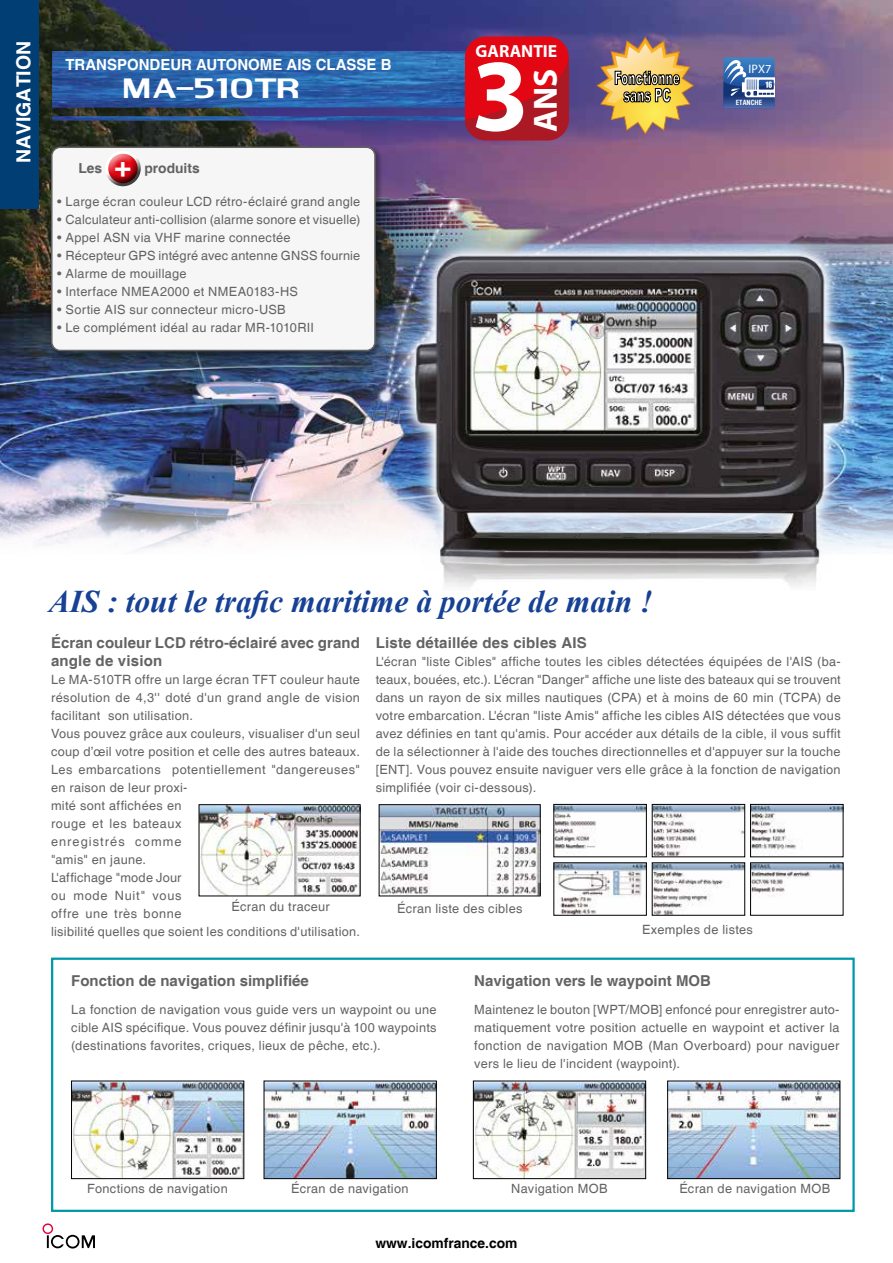
<style>
.page{position:relative;width:893px;height:1263px;background:#fff}
.page>*{position:absolute;margin:0;border:0;box-sizing:border-box;transform-origin:0 0}
.t1{font:700 103.35px "Myriad Pro";color:#fff}
.t2{font:700 33.6px "Myriad Pro";color:#fff}
.t3{font:italic 700 31.5px "Times New Roman";color:#164194}
.t4{font:24.6px "Product Font";color:#fff}
.t5{font:700 19.5px "Helvetica";color:#fff}
.t6{font:900 18.6px/17.2px "Arial";color:#fff;text-align:center;scale:.58 1}
.t7{font:700 17.55px "Myriad Pro";color:#fff}
.t8{font:700 15.3px "Helvetica";color:#fff}
.t9{font:700 15px/18px "Helvetica";letter-spacing:.005em;color:#646363}
.t10{font:700 13.8px "Helvetica";color:#000}
.t11{font:700 13.8px "Helvetica";color:#646363}
.t12{font:12.75px/18px "Helvetica";letter-spacing:.025em;color:#646363;text-align:justify}
.t13{font:700 condensed 12.3px "Helvetica LT Std";color:#fff}
.t14{font:700 condensed 6.9px "Helvetica";color:#fff}
.s1{font-size:30px;color:#fff}
</style>
<div class="page">
<svg style="left:43px;top:1223px;width:52px;height:25px"></svg>
<img style="left:0;top:0;width:893px;height:550px">
<img style="left:360px;top:221px;width:522px;height:366px">
<img style="left:52px;top:51px;width:414px;height:70px">
<svg style="left:596px;top:37px;width:98px;height:97px;background:#af9166"></svg>
<svg style="left:723px;top:57px;width:51px;height:51px;background:#5a7eb3"></svg>
<div style="left:465px;top:37px;width:104px;height:103px;background:#e30613;border-radius:21px"></div>
<svg style="left:465px;top:57px;width:104px;height:83px"></svg>
<div style="left:51px;top:957px;width:804px;height:255px;border:2px solid #09a"></div>
<img style="left:381px;top:806px;width:157px;height:88px">
<div style="left:379px;top:804px;width:161px;height:92px;border:1px solid #000"></div>
<img style="left:556px;top:806px;width:88px;height:43px">
<div style="left:554px;top:804px;width:92px;height:53px;border:1px solid #000"></div>
<img style="left:556px;top:865px;width:88px;height:48px">
<img style="left:654px;top:806px;width:89px;height:49px">
<div style="left:652px;top:804px;width:93px;height:53px;border:1px solid #000"></div>
<img style="left:654px;top:865px;width:89px;height:48px">
<img style="left:752px;top:806px;width:89px;height:47px">
<div style="left:750px;top:804px;width:93px;height:53px;border:1px solid #000"></div>
<img style="left:752px;top:865px;width:89px;height:32px">
<img style="left:73px;top:1083px;width:169px;height:94px">
<div style="left:71px;top:1081px;width:173px;height:98px;border:1px solid #000"></div>
<img style="left:266px;top:1083px;width:169px;height:94px">
<div style="left:264px;top:1081px;width:173px;height:98px;border:1px solid #000"></div>
<img style="left:475px;top:1083px;width:169px;height:94px">
<div style="left:473px;top:1081px;width:173px;height:98px;border:1px solid #000"></div>
<img style="left:669px;top:1083px;width:169px;height:94px">
<div style="left:667px;top:1081px;width:173px;height:98px;border:1px solid #000"></div>
<div style="left:0;top:0;width:38px;height:208px;background:#003e74"></div>
<div style="left:49px;top:145px;width:334px;height:214px;background:#000;opacity:.32"></div>
<div style="left:52px;top:147px;width:323px;height:203px;background:#f6f6f6;border-radius:9px"></div>
<div style="left:51px;top:147px;width:325px;height:204px;border:2px solid #646363;border-radius:9px"></div>
<div style="left:105px;top:148px;width:38px;height:27px;background:#fff;opacity:.75"></div>
<div style="left:105px;top:155px;width:38px;height:32px;background:#000;opacity:.75"></div>
<img style="left:201px;top:806px;width:157px;height:88px">
<div style="left:199px;top:804px;width:161px;height:92px;border:1px solid #000"></div>
<h3 class="t5" style="left:12px;top:184px;width:166px;rotate:-90deg">VHF PORTABLES</h3>
<h3 class="t5" style="left:12px;top:163px;width:124px;rotate:-90deg">NAVIGATION</h3>
<h3 class="t7" style="left:476px;top:39px;width:83px">GARANTIE</h3>
<h1 class="t1" style="left:472px;top:28px;width:59px">3</h1>
<h2 class="t2" style="left:523px;top:132px;width:65px;rotate:-90deg">ANS</h2>
<p class="t8" style="left:65px;top:56px;width:328px">TRANSPONDEUR AUTONOME AIS CLASSE B</p>
<h3 class="t4" style="left:124px;top:75px;width:179px">MA-510TR</h3>
<h3 class="t6" style="left:614px;top:69px;width:115px">Fonctionne sans PC</h3>
<p class="t11" style="left:114px;top:160px;width:87px"><span class="s1">+</span> roduits</p>
<p class="t12" style="left:57px;top:192px;width:305px">• Large écran couleur LCD rétro-éclairé grand angle</p>
<p class="t12" style="left:57px;top:210px;width:305px">• Calculateur anti-collision (alarme sonore et visuelle)</p>
<p class="t12" style="left:57px;top:228px;width:235px">• Appel ASN via VHF marine connectée</p>
<p class="t12" style="left:57px;top:246px;width:305px">• Récepteur GPS intégré avec antenne GNSS fournie</p>
<p class="t12" style="left:57px;top:264px;width:131px">• Alarme de mouillage</p>
<p class="t12" style="left:57px;top:282px;width:242px">• Interface NMEA2000 et NMEA0183-HS</p>
<p class="t12" style="left:57px;top:301px;width:230px">• Sortie AIS sur connecteur micro-USB</p>
<p class="t12" style="left:57px;top:319px;width:258px">• Le complément idéal au radar MR-1010RII</p>
<p class="t11" style="left:78px;top:160px;width:25px">Les</p>
<p class="t11" style="left:145px;top:160px;width:10px">p</p>
<p class="t13" style="left:748px;top:61px;width:24px">IPX7</p>
<p class="t14" style="left:736px;top:98px;width:28px">ETANCHE</p>
<h3 class="t3" style="left:49px;top:580px;width:605px">AIS : tout le trafic maritime à portée de main !</h3>
<p class="t9" style="left:51px;top:634px;width:310px">Écran couleur LCD rétro-éclairé avec grand angle de vision</p>
<p class="t12" style="left:51px;top:671px;width:311px;text-align:left">Le MA-510TR offre un large écran TFT couleur haute résolution de 4,3'' doté d'un grand angle de vision facilitant son utilisation.<br>Vous pouvez grâce aux couleurs, visualiser d'un seul coup d’œil votre position et celle des autres bateaux.<br>Les embarcations potentiellement "dangereuses" en raison de leur proxi-<br>mité sont affichées en<br>rouge et les bateaux<br>enregistrés comme<br>"amis" en jaune.<br>L'affichage "mode Jour<br>ou mode Nuit" vous<br>offre une très bonne<br>lisibilité quelles que soient les conditions d'utilisation.</p>
<p class="t12" style="left:232px;top:898px;width:100px">Écran du traceur</p>
<p class="t9" style="left:376px;top:634px;width:213px">Liste détaillée des cibles AIS</p>
<p class="t12" style="left:376px;top:653px;width:467px">L'écran "liste Cibles" affiche toutes les cibles détectées équipées de l'AIS (ba&shy;teaux, bouées, etc.). L'écran "Danger" affiche une liste des bateaux qui se trouvent dans un rayon de six milles nautiques (CPA) et à moins de 60 min (TCPA) de votre embarcation. L'écran "liste Amis" affiche les cibles AIS détectées que vous avez définies en tant qu'amis. Pour accéder aux détails de la cible, il vous suffit de la sélectionner à l'aide des touches directionnelles et d'appuyer sur la touche [ENT]. Vous pouvez ensuite naviguer vers elle grâce à la fonction de navigation simplifiée (voir ci-dessous).</p>
<p class="t12" style="left:397px;top:900px;width:127px">Écran liste des cibles</p>
<p class="t12" style="left:642px;top:920px;width:112px">Exemples de listes</p>
<p class="t9" style="left:71px;top:973px;width:239px">Fonction de navigation simplifiée</p>
<p class="t9" style="left:474px;top:973px;width:238px">Navigation vers le waypoint MOB</p>
<p class="t12" style="left:71px;top:1001px;width:367px">La fonction de navigation vous guide vers un waypoint ou une cible AIS spécifique. Vous pouvez définir jusqu'à 100 waypoints (destinations favorites, criques, lieux de pêche, etc.).</p>
<p class="t12" style="left:474px;top:1001px;width:367px">Maintenez le bouton [WPT/MOB] enfoncé pour enregistrer auto&shy;matiquement votre position actuelle en waypoint et activer la fonction de navigation MOB (Man Overboard) pour naviguer vers le lieu de l'incident (waypoint).</p>
<p class="t12" style="left:87px;top:1180px;width:142px">Fonctions de navigation</p>
<p class="t12" style="left:291px;top:1180px;width:119px">Écran de navigation</p>
<p class="t12" style="left:511px;top:1180px;width:98px">Navigation MOB</p>
<p class="t12" style="left:679px;top:1180px;width:152px">Écran de navigation MOB</p>
<p class="t10" style="left:375px;top:1235px;width:144px">www.icomfrance.com</p>
</div>
